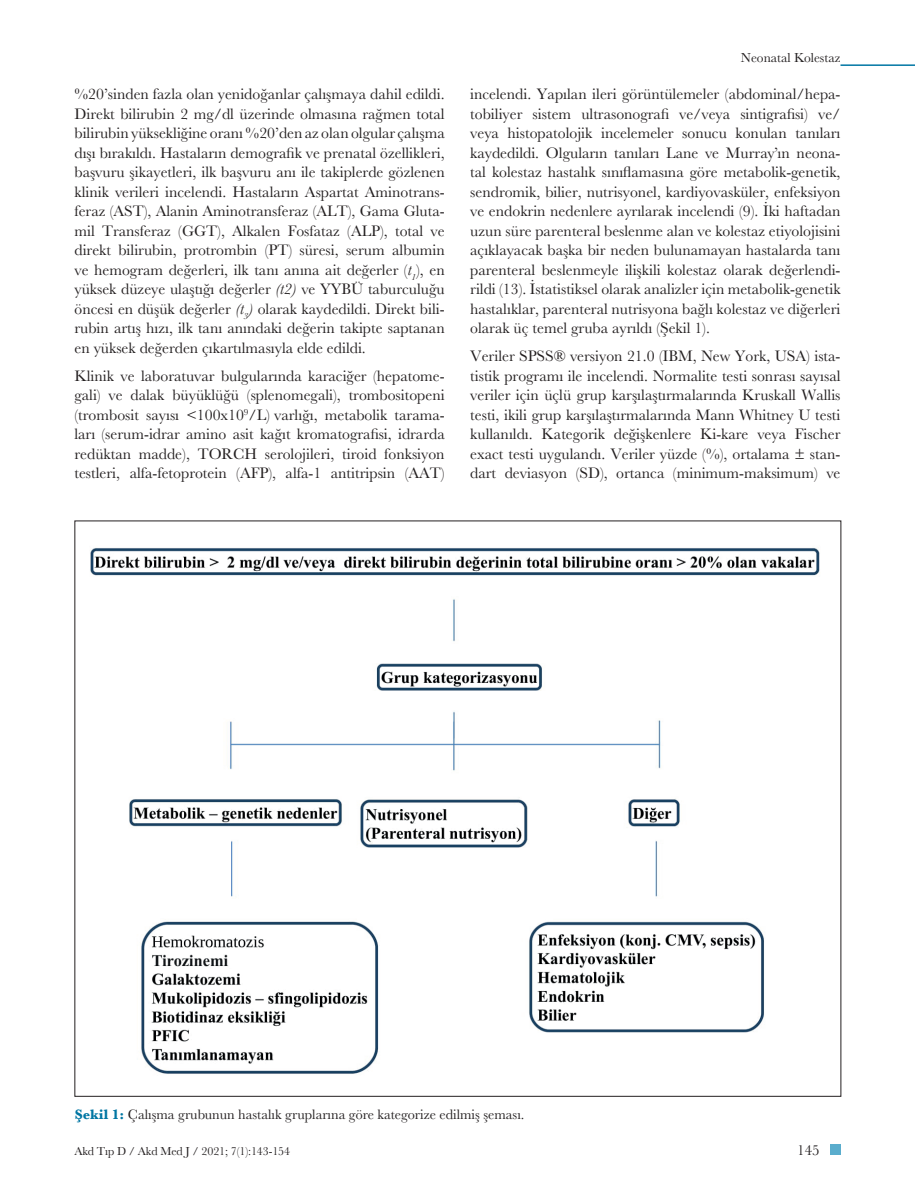
<style>
.page{position:relative;width:915px;height:1191px;background:#fff}
.page>*{position:absolute;margin:0;border:0;box-sizing:border-box;transform-origin:0 0}
.t1{font:15.75px/19.5px "Baskerville";color:#231f20;text-align:justify}
.t2{font:15px "Baskerville";color:#231f20}
.t3{font:14.25px "Baskerville";color:#231f20}
.t4{font:13.5px "Baskerville";color:#231f20}
.t5{font:12px "Baskerville";letter-spacing:-.01em;color:#231f20}
.s1{font-style:italic}
.s2{font-weight:700;color:#0076a3}
</style>
<div class="page">
<div style="left:830px;top:1144px;width:10px;height:10px;background:#5aadcd"></div>
<hr style="left:840px;top:64px;width:74px;height:2px;background:#0076a3">
<img style="left:90px;top:548px;width:730px;height:526px">
<p class="t1" style="left:74px;top:85px;width:371px">%20’sinden fazla olan yenidoğanlar çalışmaya dahil edildi.<br>Direkt bilirubin 2 mg/dl üzerinde olmasına rağmen total bilirubin yüksekliğine oranı %20’den az olan olgular çalışma dışı bırakıldı. Hastaların demografik ve prenatal özellikleri, başvuru şikayetleri, ilk başvuru anı ile takiplerde gözlenen klinik verileri incelendi. Hastaların Aspartat Aminotrans&shy;feraz (AST), Alanin Aminotransferaz (ALT), Gama Gluta&shy;mil Transferaz (GGT), Alkalen Fosfataz (ALP), total ve direkt bilirubin, protrombin (PT) süresi, serum albumin ve hemogram değerleri, ilk tanı anına ait değerler (<span class="s1">t</span><sub>1</sub>), en yüksek düzeye ulaştığı değerler <span class="s1">(t2)</span> ve YYBÜ taburculuğu öncesi en düşük değerler <span class="s1">(t</span><sub>3</sub><span class="s1">)</span> olarak kaydedildi. Direkt bili&shy;rubin artış hızı, ilk tanı anındaki değerin takipte saptanan en yüksek değerden çıkartılmasıyla elde edildi.</p>
<p class="t1" style="left:74px;top:366px;width:371px">Klinik ve laboratuvar bulgularında karaciğer (hepatome&shy;gali) ve dalak büyüklüğü (splenomegali), trombositopeni (trombosit sayısı &lt;100x10<sup>9</sup>/L) varlığı, metabolik tarama&shy;ları (serum-idrar amino asit kağıt kromatografisi, idrarda redüktan madde), TORCH serolojileri, tiroid fonksiyon testleri, alfa-fetoprotein (AFP), alfa-1 antitripsin (AAT)</p>
<p class="t4" style="left:740px;top:49px;width:101px">Neonatal Kolestaz</p>
<p class="t1" style="left:470px;top:85px;width:371px">incelendi. Yapılan ileri görüntülemeler (abdominal/hepa&shy;tobiliyer sistem ultrasonografi ve/veya sintigrafisi) ve/ veya histopatolojik incelemeler sonucu konulan tanıları kaydedildi. Olguların tanıları Lane ve Murrayʼın neona&shy;tal kolestaz hastalık sınıflamasına göre metabolik-genetik, sendromik, bilier, nutrisyonel, kardiyovasküler, enfeksiyon ve endokrin nedenlere ayrılarak incelendi (9). İki haftadan uzun süre parenteral beslenme alan ve kolestaz etiyolojisini açıklayacak başka bir neden bulunamayan hastalarda tanı parenteral beslenmeyle ilişkili kolestaz olarak değerlendi&shy;rildi (13). İstatistiksel olarak analizler için metabolik-genetik hastalıklar, parenteral nutrisyona bağlı kolestaz ve diğerleri olarak üç temel gruba ayrıldı (Şekil 1).</p>
<p class="t1" style="left:470px;top:347px;width:371px">Veriler SPSS® versiyon 21.0 (IBM, New York, USA) ista&shy;tistik programı ile incelendi. Normalite testi sonrası sayısal veriler için üçlü grup karşılaştırmalarında Kruskall Wallis testi, ikili grup karşılaştırmalarında Mann Whitney U testi kullanıldı. Kategorik değişkenlere Ki-kare veya Fischer exact testi uygulandı. Veriler yüzde (%), ortalama ± stan&shy;dart deviasyon (SD), ortanca (minimum-maksimum) ve</p>
<p class="t3" style="left:75px;top:1105px;width:451px"><span class="s2">Şekil 1:</span> Çalışma grubunun hastalık gruplarına göre kategorize edilmiş şeması.</p>
<p class="t5" style="left:74px;top:1143px;width:217px">Akd Tıp D / Akd Med J / 2021; 7(1):143-154</p>
<p class="t2" style="left:797px;top:1140px;width:24px">145</p>
</div>
